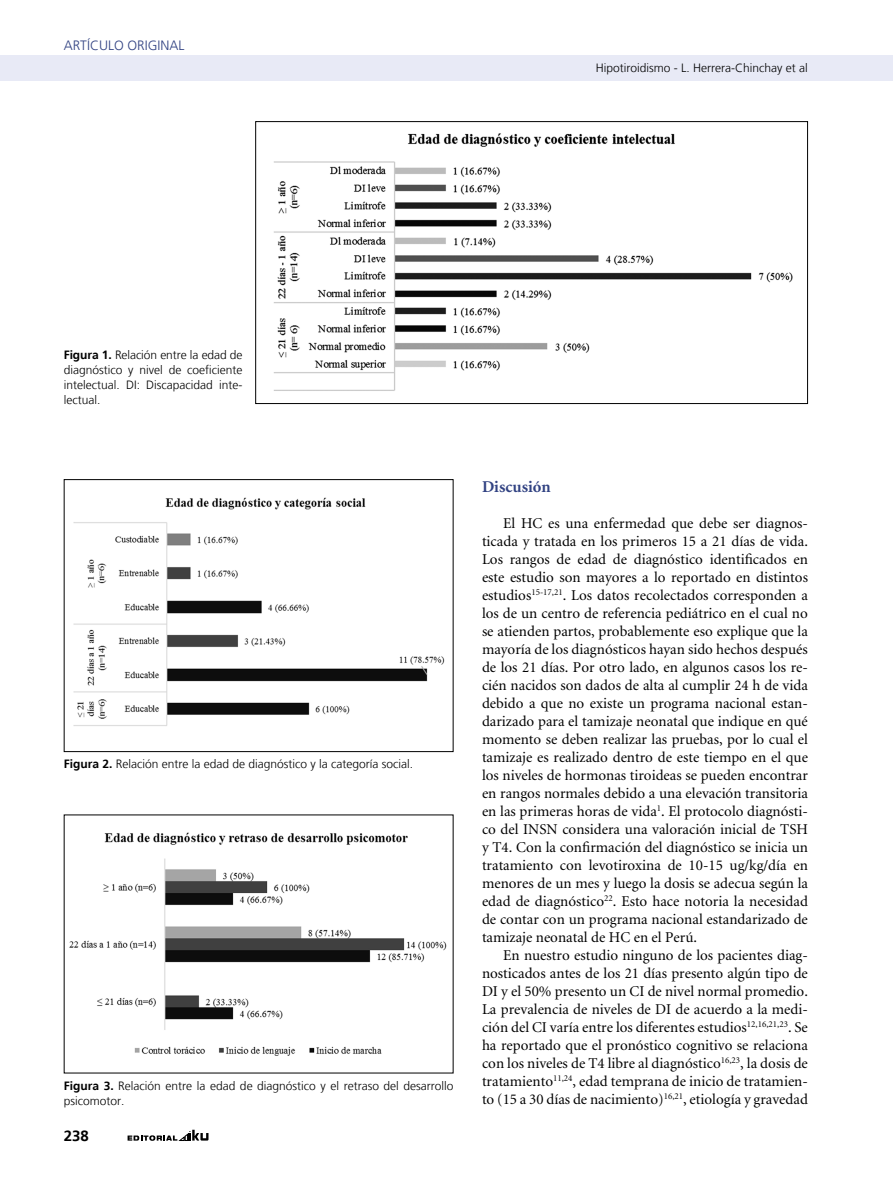
<style>
.page{position:relative;width:893px;height:1191px;background:#fff}
.page>*{position:absolute;margin:0;border:0;box-sizing:border-box;transform-origin:0 0}
.t1{font:700 16.5px "Minion";color:#314282}
.t2{font:15px/18px "Minion";color:#000;text-align:justify}
.t3{font:700 15px "Frutiger LT";color:#000}
.t4{font:300 13.5px "Frutiger LT";color:#314282}
.t5{font:300 12px/15px "Frutiger LT";color:#000}
.s1{font-weight:700}
</style>
<div class="page">
<div style="left:0;top:55px;width:893px;height:26px;background:#e8eaf6"></div>
<svg style="left:128px;top:1129px;width:81px;height:11px"></svg>
<img style="left:273px;top:133px;width:520px;height:258px">
<div style="left:255px;top:121px;width:553px;height:283px;border:1px solid #000"></div>
<img style="left:73px;top:497px;width:372px;height:229px">
<div style="left:64px;top:479px;width:389px;height:273px;border:1px solid #000"></div>
<img style="left:69px;top:832px;width:378px;height:224px">
<p class="t4" style="left:64px;top:38px;width:36px">Artículo</p>
<p class="t4" style="left:128px;top:38px;width:51px">Original</p>
<p class="t5" style="left:596px;top:61px;width:214px">Hipotiroidismo - L. Herrera-Chinchay et al</p>
<p class="t5" style="left:64px;top:347px;width:180px;text-align:justify"><span class="s1">Figura 1.</span> Relación entre la edad de diagnóstico y nivel de coeficiente intelectual. DI: Discapacidad inte&shy;lectual.</p>
<p class="t5" style="left:64px;top:757px;width:351px"><span class="s1">Figura 2.</span> Relación entre la edad de diagnóstico y la categoría social.</p>
<p class="t5" style="left:64px;top:1078px;width:391px"><span class="s1">Figura 3.</span> Relación entre la edad de diagnóstico y el retraso del desarrollo psicomotor.</p>
<p class="t3" style="left:64px;top:1127px;width:27px">238</p>
<p class="t1" style="left:482px;top:478px;width:70px">Discusión</p>
<p class="t2" style="left:482px;top:514px;width:327px;text-indent:21px">El HC es una enfermedad que debe ser diagnos&shy;ticada y tratada en los primeros 15 a 21 días de vida.<br>Los rangos de edad de diagnóstico identificados en este estudio son mayores a lo reportado en distintos estudios<sup>15-17,21</sup>. Los datos recolectados corresponden a los de un centro de referencia pediátrico en el cual no se atienden partos, probablemente eso explique que la mayoría de los diagnósticos hayan sido hechos después de los 21 días. Por otro lado, en algunos casos los re&shy;cién nacidos son dados de alta al cumplir 24 h de vida debido a que no existe un programa nacional estan&shy;darizado para el tamizaje neonatal que indique en qué momento se deben realizar las pruebas, por lo cual el tamizaje es realizado dentro de este tiempo en el que los niveles de hormonas tiroideas se pueden encontrar en rangos normales debido a una elevación transitoria en las primeras horas de vida<sup>1</sup>. El protocolo diagnósti&shy;co del INSN considera una valoración inicial de TSH y T4. Con la confirmación del diagnóstico se inicia un tratamiento con levotiroxina de 10-15 ug/kg/día en menores de un mes y luego la dosis se adecua según la edad de diagnóstico<sup>22</sup>. Esto hace notoria la necesidad de contar con un programa nacional estandarizado de tamizaje neonatal de HC en el Perú.</p>
<p class="t2" style="left:482px;top:946px;width:327px;text-indent:21px">En nuestro estudio ninguno de los pacientes diag&shy;nosticados antes de los 21 días presento algún tipo de DI y el 50% presento un CI de nivel normal promedio.<br>La prevalencia de niveles de DI de acuerdo a la medi&shy;ción del CI varía entre los diferentes estudios<sup>12,16,21,23</sup>. Se ha reportado que el pronóstico cognitivo se relaciona con los niveles de T4 libre al diagnóstico<sup>16,23</sup>, la dosis de tratamiento<sup>11,24</sup>, edad temprana de inicio de tratamien&shy;to (15 a 30 días de nacimiento)<sup>16,21</sup>, etiología y gravedad</p>
</div>
